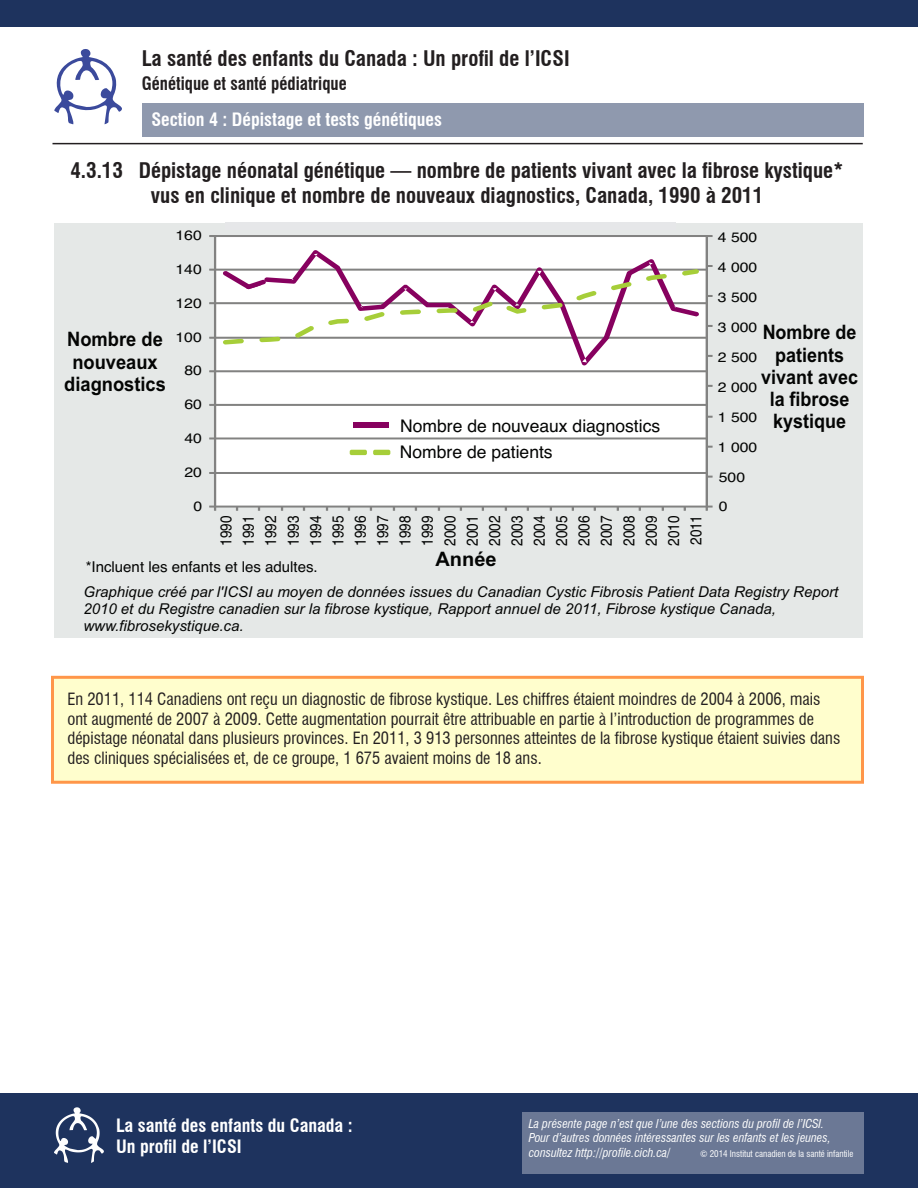
<style>
.page{position:relative;width:918px;height:1188px;background:#fff}
.page>*{position:absolute;margin:0;border:0;box-sizing:border-box;transform-origin:0 0}
.t1{font:700 22.35px/26px "Helvetica";color:#040504;text-align:center}
.NumberHead14{font:700 condensed 21px/25.2px "Swiss 721 BT";color:#231f20;text-align:center}
.t2{font:700 19.95px/22.2px "Helvetica";color:#040504;text-align:center;scale:.9 1}
.t3{font:700 19.95px/22.2px "Helvetica";color:#040504;text-align:center;scale:.92 1}
.t4{font:700 19.95px "Helvetica";color:#040504}
.t5{font:700 condensed 18px/21.6px "Swiss 721 BT";color:#fff}
.t6{font:700 condensed 18px "Swiss 721 BT";color:#231f20;scale:.94 1}
.t7{font:17.4px/25.8px "Helvetica";color:#040504}
.normal11{font:condensed 16.5px/19.8px "Swiss 721 BT";color:#231f20}
.t8{font:15.75px/22.4px "Helvetica";color:#040504;text-align:justify;scale:.87 1}
.t9{font:italic 15px/25.2px "Helvetica";color:#040504}
.t10{font:13.65px "Helvetica";color:#040504;scale:1.15 1}
.t11{font:italic condensed 12px/14.4px "Swiss 721 BT";color:#fff}
.t12{font:condensed 9px "Swiss 721 BT";color:#fff}
.s1{font-style:normal}
</style>
<div class="page">
<div style="left:0;top:1093px;width:918px;height:95px;background:#1e335e"></div>
<hr style="left:52px;top:143px;width:811px;height:1px;background:#231f20">
<div style="left:0;top:0;width:918px;height:27px;background:#1e335e"></div>
<div style="left:522px;top:1112px;width:342px;height:62px;background:#6b7895"></div>
<svg style="left:54px;top:49px;width:68px;height:75px"></svg>
<svg style="left:54px;top:1107px;width:50px;height:56px"></svg>
<div style="left:52px;top:677px;width:810px;height:105px;background:#fffecd"></div>
<div style="left:51px;top:676px;width:813px;height:108px;border:3px solid #ff9649"></div>
<div style="left:54px;top:223px;width:809px;height:415px;background:#e5e8e7"></div>
<div style="left:215px;top:236px;width:492px;height:271px;background:#fff"></div>
<div style="left:215px;top:472px;width:492px;height:2px;border:1px solid #828281"></div>
<div style="left:215px;top:437px;width:492px;height:3px;border:1px solid #828281"></div>
<div style="left:215px;top:404px;width:492px;height:2px;border:1px solid #828281"></div>
<div style="left:215px;top:370px;width:492px;height:2px;border:1px solid #828281"></div>
<div style="left:215px;top:337px;width:492px;height:2px;border:1px solid #828281"></div>
<div style="left:215px;top:302px;width:492px;height:2px;border:1px solid #828281"></div>
<div style="left:215px;top:269px;width:492px;height:2px;border:1px solid #828281"></div>
<div style="left:215px;top:235px;width:492px;height:2px;border:1px solid #828281"></div>
<div style="left:706px;top:235px;width:2px;height:272px;border:1px solid #828281"></div>
<svg style="left:706px;top:476px;width:7px;height:2px"></svg>
<svg style="left:706px;top:446px;width:7px;height:2px"></svg>
<svg style="left:706px;top:416px;width:7px;height:2px"></svg>
<svg style="left:706px;top:385px;width:7px;height:2px"></svg>
<svg style="left:706px;top:355px;width:7px;height:2px"></svg>
<svg style="left:706px;top:325px;width:7px;height:2px"></svg>
<svg style="left:706px;top:295px;width:7px;height:2px"></svg>
<svg style="left:706px;top:265px;width:7px;height:2px"></svg>
<svg style="left:706px;top:235px;width:7px;height:2px"></svg>
<div style="left:214px;top:235px;width:2px;height:272px;border:1px solid #828281"></div>
<svg style="left:209px;top:472px;width:7px;height:2px"></svg>
<svg style="left:209px;top:437px;width:7px;height:3px"></svg>
<svg style="left:209px;top:404px;width:7px;height:2px"></svg>
<svg style="left:209px;top:370px;width:7px;height:2px"></svg>
<svg style="left:209px;top:337px;width:7px;height:2px"></svg>
<svg style="left:209px;top:302px;width:7px;height:2px"></svg>
<svg style="left:209px;top:269px;width:7px;height:2px"></svg>
<svg style="left:209px;top:235px;width:7px;height:2px"></svg>
<div style="left:215px;top:506px;width:492px;height:2px;border:1px solid #828281"></div>
<svg style="left:209px;top:506px;width:7px;height:5px"></svg>
<svg style="left:706px;top:506px;width:7px;height:5px"></svg>
<svg style="left:223px;top:250px;width:476px;height:116px"></svg>
<svg style="left:223px;top:269px;width:476px;height:76px"></svg>
<div style="left:353px;top:422px;width:36px;height:5px;background:#87015f"></div>
<div style="left:350px;top:450px;width:17px;height:5px;background:#a6ce39;border-radius:2px"></div>
<div style="left:373px;top:450px;width:17px;height:5px;background:#a6ce39;border-radius:2px"></div>
<div style="left:142px;top:103px;width:722px;height:34px;background:#8f99ae"></div>
<p class="NumberHead14" style="left:142px;top:46px;width:429px">La santé des enfants du Canada : Un profil de l’ICSI</p>
<p class="t6" style="left:142px;top:72px;width:220px">Génétique et santé pédiatrique</p>
<p class="t5" style="left:151px;top:109px;width:292px">Section 4 : Dépistage et tests génétiques</p>
<p class="t1" style="left:80px;top:154px;width:756px">Fig 4.3.13 Dépistage néonatal génétique — nombre de patients vivant avec la fibrose kystique* vus en clinique et nombre de nouveaux</p>
<p class="NumberHead14" style="left:70px;top:158px;width:775px">4.3.13 Dépistage néonatal génétique — nombre de patients vivant avec la fibrose kystique* vus en clinique et nombre de nouveaux diagnostics, Canada, 1990 à 2011</p>
<p class="t10" style="left:176px;top:227px;width:24px">160</p>
<p class="t10" style="left:718px;top:229px;width:36px">4 500</p>
<p class="t10" style="left:176px;top:261px;width:24px">140</p>
<p class="t10" style="left:718px;top:259px;width:36px">4 000</p>
<p class="t10" style="left:176px;top:295px;width:24px">120</p>
<p class="t10" style="left:718px;top:289px;width:36px">3 500</p>
<p class="t10" style="left:718px;top:319px;width:36px">3 000</p>
<p class="t3" style="left:64px;top:330px;width:112px">Nombre de nouveaux diagnostics</p>
<p class="t2" style="left:761px;top:323px;width:109px">Nombre de patients vivant avec la fibrose kystique</p>
<p class="t10" style="left:176px;top:329px;width:24px">100</p>
<p class="t10" style="left:718px;top:349px;width:36px">2 500</p>
<p class="t10" style="left:184px;top:363px;width:17px">80</p>
<p class="t10" style="left:718px;top:379px;width:36px">2 000</p>
<p class="t10" style="left:184px;top:397px;width:17px">60</p>
<p class="t10" style="left:718px;top:410px;width:36px">1 500</p>
<p class="t7" style="left:400px;top:413px;width:262px">Nombre de nouveaux diagnostics<br>Nombre de patients</p>
<p class="t10" style="left:184px;top:430px;width:17px">40</p>
<p class="t10" style="left:718px;top:440px;width:36px">1 000</p>
<p class="t10" style="left:184px;top:464px;width:17px">20</p>
<p class="t10" style="left:193px;top:498px;width:9px">0</p>
<p class="t8" style="left:215px;top:546px;width:36px;rotate:-90deg">1990<br>1991<br>1992<br>1993<br>1994<br>1995<br>1996<br>1997<br>1998<br>1999<br>2000<br>2001<br>2002<br>2003<br>2004<br>2005<br>2006<br>2007<br>2008<br>2009<br>2010<br>2011</p>
<p class="t10" style="left:719px;top:470px;width:24px">500</p>
<p class="t10" style="left:719px;top:498px;width:9px">0</p>
<p class="t4" style="left:436px;top:552px;width:63px">Année</p>
<p class="t9" style="left:83px;top:556px;width:757px"><span class="s1">*Incluent les enfants et les adultes.<br></span>Graphique créé par l'ICSI au moyen de données issues du Canadian Cystic Fibrosis Patient Data Registry Report</p>
<p class="t9" style="left:83px;top:602px;width:694px;line-height:16.6px">2010 et du Registre canadien sur la fibrose kystique, Rapport annuel de 2011, Fibrose kystique Canada, www.fibrosekystique.ca.</p>
<p class="normal11" style="left:68px;top:689px;width:774px">En 2011, 114 Canadiens ont reçu un diagnostic de fibrose kystique. Les chiffres étaient moindres de 2004 à 2006, mais ont augmenté de 2007 à 2009. Cette augmentation pourrait être attribuable en partie à l’introduction de programmes de dépistage néonatal dans plusieurs provinces. En 2011, 3 913 personnes atteintes de la fibrose kystique étaient suivies dans des cliniques spécialisées et, de ce groupe, 1 675 avaient moins de 18 ans.</p>
<p class="t5" style="left:116px;top:1114px;width:238px">La santé des enfants du Canada :<br>Un profil de l’ICSI</p>
<p class="t11" style="left:529px;top:1116px;width:303px">La présente page n’est que l’une des sections du profil de l’ICSI.<br>Pour d’autres données intéressantes sur les enfants et les jeunes, consultez http://profile.cich.ca/</p>
<p class="t12" style="left:700px;top:1149px;width:155px">© 2014 Institut canadien de la santé infantile</p>
</div>
